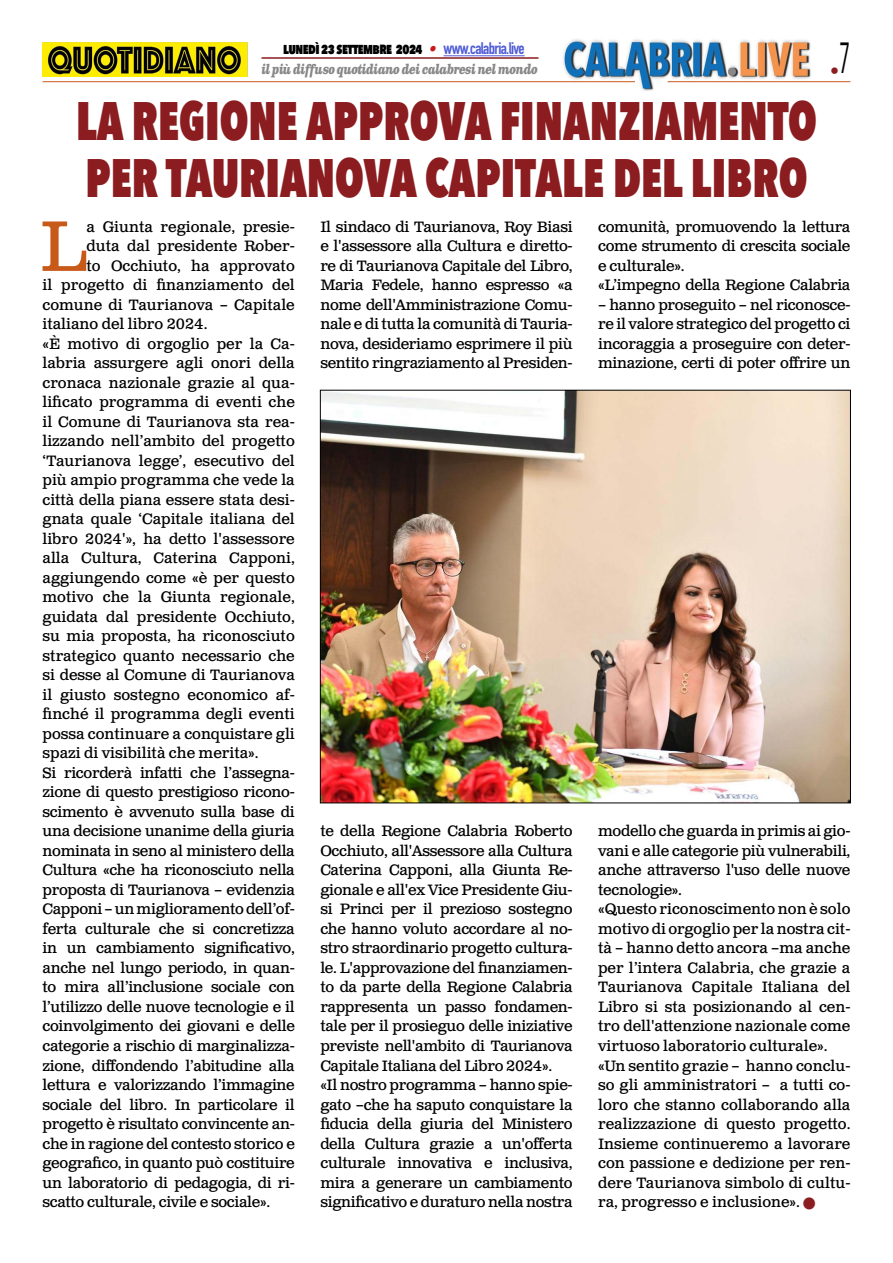
<style>
.page{position:relative;width:893px;height:1263px;background:#fff}
.page>*{position:absolute;margin:0;border:0;box-sizing:border-box;transform-origin:0 0}
.t1{font:71.25px "Clarendon Text Pro";color:#c85a19}
.t2{font:800 54px/57px "Avenir Next Condensed";color:#8b1c1f;scale:.83 1}
.t3{font:18px "Avenir Next Condensed";color:#8b1c1f}
.t4{font:15px/19.5px "Clarendon Text Pro";letter-spacing:-.02em;color:#000;text-align:justify}
.t5{font:15px/19.5px "Clarendon Text Pro";color:#000}
.t6{font:800 15px "Avenir Next Condensed";letter-spacing:-.04em;color:#000;scale:.9 1}
.t7{font:italic 700 13.5px "Clarendon Text Pro";letter-spacing:-.06em;color:#878787;scale:.79 1}
.s1{font-family:"Clarendon Text Pro";font-weight:700;font-style:italic;color:#ca181a}
.s2{font-family:"DIN Condensed";font-weight:700;font-size:16.5px;color:#4f5cd6}
.s3{color:#8b1c1f}
</style>
<div class="page">
<img style="left:563px;top:39px;width:248px;height:51px">
<hr style="left:43px;top:81px;width:592px;height:1px;background:#c85a19">
<hr style="left:668px;top:81px;width:182px;height:1px;background:#c85a19">
<hr style="left:444px;top:55px;width:81px;height:1px;background:#4f5cd6">
<hr style="left:261px;top:57px;width:277px;height:2px;background:#8b1c1f">
<img style="left:43px;top:42px;width:204px;height:35px">
<img style="left:322px;top:392px;width:527px;height:409px">
<p class="t3" style="left:830px;top:55px;width:22px">•<sup>7</sup></p>
<p class="t6" style="left:283px;top:39px;width:270px">lunedì 23 settembre 2024 <span class="s1">•</span> <span class="s2">www.calabria.live</span></p>
<p class="t7" style="left:261px;top:61px;width:352px">il più diffuso quotidiano dei calabresi nel mondo</p>
<h2 class="t2" style="left:76px;top:92px;width:894px">LA REGIONE APPROVA FINANZIAMENTO<br>PER TAURIANOVA CAPITALE DEL LIBRO</h2>
<h1 class="t1" style="left:40px;top:203px;width:48px">L</h1>
<p class="t5" style="left:86px;top:218px;width:210px">a Giunta regionale, presie-</p>
<p class="t4" style="left:598px;top:218px;width:254px;text-align:left">comunità, promuovendo la lettura come strumento di crescita sociale e culturale».<br>«L’impegno della Regione Calabria</p>
<p class="t4" style="left:598px;top:296px;width:254px">– hanno proseguito – nel riconosce&shy;re il valore strategico del progetto ci incoraggia a proseguire con deter&shy;minazione, certi di poter offrire un</p>
<p class="t4" style="left:320px;top:218px;width:254px">Il sindaco di Taurianova, Roy Biasi e l'assessore alla Cultura e diretto&shy;re di Taurianova Capitale del Libro, Maria Fedele, hanno espresso «a nome dell'Amministrazione Comu&shy;nale e di tutta la comunità di Tauria&shy;nova, desideriamo esprimere il più sentito ringraziamento al Presiden-</p>
<p class="t5" style="left:86px;top:237px;width:210px">duta dal presidente Rober-</p>
<p class="t5" style="left:86px;top:257px;width:210px">to Occhiuto, ha approvato</p>
<p class="t5" style="left:43px;top:276px;width:254px">il progetto di finanziamento del</p>
<p class="t5" style="left:43px;top:296px;width:254px">comune di Taurianova – Capitale</p>
<p class="t5" style="left:43px;top:315px;width:167px">italiano del libro 2024.</p>
<p class="t5" style="left:43px;top:335px;width:254px">«È motivo di orgoglio per la Ca-</p>
<p class="t5" style="left:43px;top:354px;width:254px">labria assurgere agli onori della</p>
<p class="t5" style="left:43px;top:374px;width:254px">cronaca nazionale grazie al qua-</p>
<p class="t5" style="left:43px;top:393px;width:254px">lificato programma di eventi che</p>
<p class="t5" style="left:43px;top:413px;width:254px">il Comune di Taurianova sta rea-</p>
<p class="t5" style="left:43px;top:432px;width:254px">lizzando nell’ambito del progetto</p>
<p class="t5" style="left:43px;top:452px;width:254px">‘Taurianova legge’, esecutivo del</p>
<p class="t5" style="left:43px;top:471px;width:254px">più ampio programma che vede la</p>
<p class="t5" style="left:43px;top:491px;width:254px">città della piana essere stata desi-</p>
<p class="t5" style="left:43px;top:510px;width:254px">gnata quale ‘Capitale italiana del</p>
<p class="t5" style="left:43px;top:530px;width:254px">libro 2024'», ha detto l'assessore</p>
<p class="t5" style="left:43px;top:549px;width:254px">alla Cultura, Caterina Capponi,</p>
<p class="t5" style="left:43px;top:569px;width:254px">aggiungendo come «è per questo</p>
<p class="t5" style="left:43px;top:588px;width:254px">motivo che la Giunta regionale,</p>
<p class="t5" style="left:43px;top:608px;width:254px">guidata dal presidente Occhiuto,</p>
<p class="t5" style="left:43px;top:627px;width:254px">su mia proposta, ha riconosciuto</p>
<p class="t5" style="left:43px;top:647px;width:254px">strategico quanto necessario che</p>
<p class="t5" style="left:43px;top:666px;width:254px">si desse al Comune di Taurianova</p>
<p class="t5" style="left:43px;top:686px;width:254px">il giusto sostegno economico af-</p>
<p class="t5" style="left:43px;top:705px;width:254px">finché il programma degli eventi</p>
<p class="t5" style="left:43px;top:725px;width:254px">possa continuare a conquistare gli</p>
<p class="t5" style="left:43px;top:744px;width:218px">spazi di visibilità che merita».</p>
<p class="t4" style="left:43px;top:764px;width:254px">Si ricorderà infatti che l’assegna-</p>
<p class="t4" style="left:43px;top:783px;width:254px">zione di questo prestigioso ricono-</p>
<p class="t4" style="left:43px;top:803px;width:254px">scimento è avvenuto sulla base di</p>
<p class="t4" style="left:43px;top:822px;width:254px">una decisione unanime della giuria</p>
<p class="t4" style="left:43px;top:842px;width:254px">nominata in seno al ministero della</p>
<p class="t4" style="left:43px;top:861px;width:254px">Cultura «che ha riconosciuto nella</p>
<p class="t4" style="left:43px;top:881px;width:254px">proposta di Taurianova – evidenzia</p>
<p class="t4" style="left:43px;top:900px;width:254px">Capponi – un miglioramento dell’of-</p>
<p class="t4" style="left:43px;top:920px;width:254px">ferta culturale che si concretizza</p>
<p class="t4" style="left:43px;top:939px;width:254px">in un cambiamento significativo,</p>
<p class="t4" style="left:43px;top:959px;width:254px">anche nel lungo periodo, in quan-</p>
<p class="t4" style="left:43px;top:978px;width:254px">to mira all’inclusione sociale con</p>
<p class="t4" style="left:43px;top:998px;width:254px">l’utilizzo delle nuove tecnologie e il</p>
<p class="t4" style="left:43px;top:1017px;width:254px">coinvolgimento dei giovani e delle</p>
<p class="t4" style="left:43px;top:1037px;width:254px">categorie a rischio di marginalizza-</p>
<p class="t4" style="left:43px;top:1056px;width:254px">zione, diffondendo l’abitudine alla</p>
<p class="t4" style="left:43px;top:1076px;width:254px">lettura e valorizzando l’immagine</p>
<p class="t4" style="left:43px;top:1095px;width:254px">sociale del libro. In particolare il</p>
<p class="t4" style="left:43px;top:1115px;width:254px">progetto è risultato convincente an-</p>
<p class="t4" style="left:43px;top:1134px;width:254px">che in ragione del contesto storico e</p>
<p class="t4" style="left:43px;top:1154px;width:254px">geografico, in quanto può costituire</p>
<p class="t4" style="left:43px;top:1173px;width:254px">un laboratorio di pedagogia, di ri-</p>
<p class="t4" style="left:43px;top:1193px;width:229px">scatto culturale, civile e sociale».</p>
<p class="t5" style="left:598px;top:822px;width:254px">modello che guarda in primis ai gio&shy;vani e alle categorie più vulnerabili, anche attraverso l'uso delle nuove tecnologie».<br>«Questo riconoscimento non è solo motivo di orgoglio per la nostra cit&shy;tà – hanno detto ancora –ma anche per l’intera Calabria, che grazie a Taurianova Capitale Italiana del Libro si sta posizionando al cen&shy;tro dell'attenzione nazionale come virtuoso laboratorio culturale». «Un sentito grazie – hanno conclu&shy;so gli amministratori – a tutti co&shy;loro che stanno collaborando alla realizzazione di questo progetto.<br>Insieme continueremo a lavorare con passione e dedizione per ren&shy;dere Taurianova simbolo di cultu&shy;ra, progresso e inclusione». <span class="s3">■</span></p>
<p class="t4" style="left:320px;top:822px;width:254px;text-align:left">te della Regione Calabria Roberto Occhiuto, all'Assessore alla Cultura Caterina Capponi, alla Giunta Re&shy;gionale e all'ex Vice Presidente Giu&shy;si Princi per il prezioso sostegno che hanno voluto accordare al no&shy;stro straordinario progetto cultura&shy;le. L'approvazione del finanziamen&shy;to da parte della Regione Calabria rappresenta un passo fondamen&shy;tale per il prosieguo delle iniziative previste nell'ambito di Taurianova Capitale Italiana del Libro 2024». «Il nostro programma – hanno spie&shy;gato –che ha saputo conquistare la fiducia della giuria del Ministero della Cultura grazie a un'offerta culturale innovativa e inclusiva, mira a generare un cambiamento significativo e duraturo nella nostra</p>
</div>
